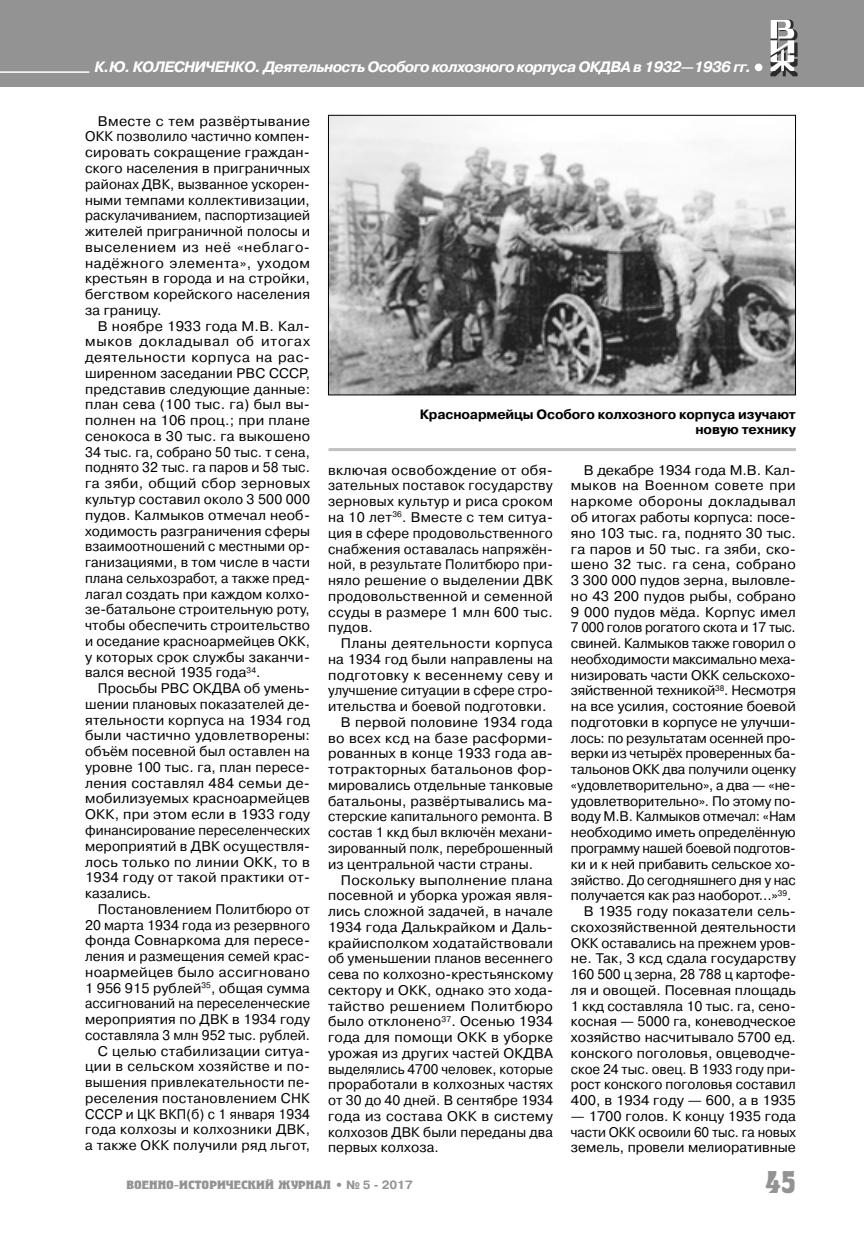
<style>
.page{position:relative;width:864px;height:1234px;background:#fff}
.page>*{position:absolute;margin:0;border:0;box-sizing:border-box;transform-origin:0 0}
.t1{font:700 31.5px "Herold C";color:#939393}
.t2{font:italic 700 15px "Pragmatica C";letter-spacing:-.04em;color:#fff}
.t3{font:13.95px/15.8px "Pragmatica C";letter-spacing:.01em;color:#000;text-align:justify}
.t4{font:13.95px "Pragmatica C";letter-spacing:-.01em;color:#000}
.t5{font:13.95px "Pragmatica C";letter-spacing:-.015em;color:#000;scale:.96 1}
.t6{font:13.95px "Pragmatica C";letter-spacing:.01em;color:#000;scale:.96 1}
.t7{font:13.95px "Pragmatica C";letter-spacing:-.015em;color:#000}
.t8{font:13.95px "Pragmatica C";letter-spacing:.01em;color:#000;scale:.95 1}
.t9{font:13.95px "Pragmatica C";letter-spacing:.03em;color:#000}
.t10{font:700 13.5px/15px "Pragmatica C";letter-spacing:-.01em;color:#000;text-align:right}
.t11{font:700 12px "Herold C";color:#939393;scale:1.2 1}
.s1{font-family:"Pragmatica C"}
</style>
<div class="page">
<div style="left:0;top:0;width:863px;height:87px;background:#939393"></div>
<div style="left:754px;top:64px;width:8px;height:7px;background:#fff;border-radius:50%"></div>
<svg style="left:770px;top:20px;width:27px;height:56px"></svg>
<hr style="left:0;top:71px;width:89px;height:2px;background:#fff">
<img style="left:330px;top:117px;width:463px;height:276px">
<div style="left:328px;top:115px;width:467px;height:280px;border:1px solid #000"></div>
<hr style="left:328px;top:448px;width:467px;height:3px;background:#c0c0c0">
<p class="t2" style="left:94px;top:58px;width:658px">К.Ю. КОЛЕСНИЧЕНКО. Деятельность Особого колхозного корпуса ОКДВА в 1932—1936 гг.</p>
<p class="t3" style="left:85px;top:113px;width:226px;text-indent:13px">Вместе с тем развёртывание ОКК позволило частично компен&shy;сировать сокращение граждан&shy;ского населения в приграничных районах ДВК, вызванное ускорен&shy;ными темпами коллективизации, раскулачиванием, паспортизацией жителей приграничной полосы и выселением из неё «неблаго&shy;надёжного элемента», уходом крестьян в города и на стройки, бегством корейского населения за границу.</p>
<p class="t3" style="left:85px;top:318px;width:226px;text-indent:13px">В ноябре 1933 года М.В. Кал&shy;мыков докладывал об итогах деятельности корпуса на рас&shy;ширенном заседании РВС СССР, представив следующие данные: план сева (100 тыс. га) был вы&shy;полнен на 106 проц.; при плане сенокоса в 30 тыс. га выкошено 34 тыс. га, собрано 50 тыс. т сена, поднято 32 тыс. га паров и 58 тыс. га зяби, общий сбор зерновых культур составил около 3 500 000 пудов. Калмыков отмечал необ&shy;ходимость разграничения сферы взаимоотношений с местными ор&shy;ганизациями, в том числе в части плана сельхозработ, а также пред&shy;лагал создать при каждом колхо&shy;зе-батальоне строительную роту, чтобы обеспечить строительство и оседание красноармейцев ОКК, у которых срок службы заканчи&shy;вался весной 1935 года<sup>34</sup>.</p>
<p class="t3" style="left:85px;top:680px;width:226px;text-indent:13px">Просьбы РВС ОКДВА об умень&shy;шении плановых показателей де&shy;ятельности корпуса на 1934 год были частично удовлетворены: объём посевной был оставлен на уровне 100 тыс. га, план пересе&shy;ления составлял 484 семьи де&shy;мобилизуемых красноармейцев ОКК, при этом если в 1933 году финансирование переселенческих мероприятий в ДВК осуществля&shy;лось только по линии ОКК, то в 1934 году от такой практики от&shy;казались.</p>
<p class="t3" style="left:85px;top:901px;width:226px;text-align:right">Постановлением Политбюро от<br>20 марта 1934 года из резервного фонда Совнаркома для пересе&shy;ления и размещения семей крас&shy;ноармейцев было ассигновано<br>1 956 915 рублей<sup>35</sup>, общая сумма ассигнований на переселенческие мероприятия по ДВК в 1934 году составляла 3 млн 952 тыс. рублей.<br>С целью стабилизации ситуа&shy;ции в сельском хозяйстве и по&shy;вышения привлекательности пе&shy;реселения постановлением СНК<br>СССР и ЦК ВКП(б) с 1 января 1934 года колхозы и колхозники ДВК, а также ОКК получили ряд льгот,</p>
<p class="t10" style="left:419px;top:407px;width:377px">Красноармейцы Особого колхозного корпуса изучают новую технику</p>
<p class="t3" style="left:328px;top:462px;width:226px">включая освобождение от обя&shy;зательных поставок государству зерновых культур и риса сроком на 10 лет<sup>36</sup>. Вместе с тем ситуа&shy;ция в сфере продовольственного снабжения оставалась напряжён&shy;ной, в результате Политбюро при&shy;няло решение о выделении ДВК продовольственной и семенной ссуды в размере 1 млн 600 тыс. пудов.</p>
<p class="t3" style="left:340px;top:635px;width:213px">Планы деятельности корпуса</p>
<p class="t3" style="left:328px;top:651px;width:226px">на 1934 год были направлены на</p>
<p class="t3" style="left:328px;top:666px;width:226px">подготовку к весеннему севу и</p>
<p class="t8" style="left:328px;top:682px;width:238px">улучшение ситуации в сфере стро-</p>
<p class="t3" style="left:328px;top:698px;width:220px">ительства и боевой подготовки.</p>
<p class="t3" style="left:340px;top:714px;width:213px">В первой половине 1934 года</p>
<p class="t3" style="left:328px;top:729px;width:226px">во всех ксд на базе расформи-</p>
<p class="t3" style="left:328px;top:745px;width:226px">рованных в конце 1933 года ав-</p>
<p class="t3" style="left:328px;top:761px;width:226px">тотракторных батальонов фор-</p>
<p class="t3" style="left:328px;top:777px;width:226px">мировались отдельные танковые</p>
<p class="t3" style="left:328px;top:792px;width:226px">батальоны, развёртывались ма-</p>
<p class="t6" style="left:328px;top:808px;width:235px">стерские капитального ремонта. В</p>
<p class="t3" style="left:328px;top:824px;width:226px">состав 1 ккд был включён механи-</p>
<p class="t6" style="left:328px;top:840px;width:236px">зированный полк, переброшенный</p>
<p class="t3" style="left:328px;top:855px;width:206px">из центральной части страны.</p>
<p class="t3" style="left:340px;top:871px;width:213px">Поскольку выполнение плана</p>
<p class="t3" style="left:328px;top:887px;width:226px">посевной и уборка урожая явля-</p>
<p class="t3" style="left:328px;top:903px;width:226px">лись сложной задачей, в начале</p>
<p class="t3" style="left:328px;top:918px;width:226px">1934 года Далькрайком и Даль-</p>
<p class="t3" style="left:328px;top:934px;width:226px">крайисполком ходатайствовали</p>
<p class="t3" style="left:328px;top:950px;width:226px">об уменьшении планов весеннего</p>
<p class="t3" style="left:328px;top:966px;width:226px">сева по колхозно-крестьянскому</p>
<p class="t3" style="left:328px;top:981px;width:226px">сектору и ОКК, однако это хода-</p>
<p class="t9" style="left:328px;top:997px;width:226px">тайство решением Политбюро</p>
<p class="t3" style="left:328px;top:1013px;width:226px">было отклонено<sup>37</sup>. Осенью 1934</p>
<p class="t3" style="left:328px;top:1029px;width:226px">года для помощи ОКК в уборке</p>
<p class="t3" style="left:328px;top:1044px;width:226px">урожая из других частей ОКДВА</p>
<p class="t8" style="left:328px;top:1060px;width:238px">выделялись 4700 человек, которые</p>
<p class="t3" style="left:328px;top:1076px;width:226px">проработали в колхозных частях</p>
<p class="t3" style="left:328px;top:1092px;width:226px">от 30 до 40 дней. В сентябре 1934</p>
<p class="t3" style="left:328px;top:1107px;width:226px">года из состава ОКК в систему</p>
<p class="t3" style="left:328px;top:1123px;width:226px">колхозов ДВК были переданы два</p>
<p class="t3" style="left:328px;top:1139px;width:112px">первых колхоза.</p>
<p class="t3" style="left:583px;top:462px;width:213px">В декабре 1934 года М.В. Кал-</p>
<p class="t3" style="left:570px;top:477px;width:226px">мыков на Военном совете при</p>
<p class="t9" style="left:570px;top:493px;width:226px">наркоме обороны докладывал</p>
<p class="t3" style="left:570px;top:509px;width:226px">об итогах работы корпуса: посе-</p>
<p class="t3" style="left:570px;top:525px;width:226px">яно 103 тыс. га, поднято 30 тыс.</p>
<p class="t3" style="left:570px;top:540px;width:226px">га паров и 50 тыс. га зяби, ско-</p>
<p class="t3" style="left:570px;top:556px;width:226px">шено 32 тыс. га сена, собрано</p>
<p class="t3" style="left:570px;top:572px;width:226px">3 300 000 пудов зерна, выловле-</p>
<p class="t3" style="left:570px;top:588px;width:226px">но 43 200 пудов рыбы, собрано</p>
<p class="t3" style="left:570px;top:603px;width:226px">9 000 пудов мёда. Корпус имел</p>
<p class="t5" style="left:570px;top:619px;width:235px">7 000 голов рогатого скота и 17 тыс.</p>
<p class="t4" style="left:570px;top:635px;width:226px">свиней. Калмыков также говорил о</p>
<p class="t5" style="left:570px;top:651px;width:236px">необходимости максимально меха-</p>
<p class="t4" style="left:570px;top:667px;width:226px">низировать части ОКК сельскохо-</p>
<p class="t4" style="left:570px;top:682px;width:226px">зяйственной техникой<sup>38</sup>. Несмотря</p>
<p class="t3" style="left:570px;top:698px;width:226px">на все усилия, состояние боевой</p>
<p class="t3" style="left:570px;top:714px;width:226px">подготовки в корпусе не улучши-</p>
<p class="t4" style="left:570px;top:730px;width:226px">лось: по результатам осенней про-</p>
<p class="t4" style="left:570px;top:745px;width:226px">верки из четырёх проверенных ба-</p>
<p class="t7" style="left:570px;top:761px;width:226px">тальонов ОКК два получили оценку</p>
<p class="t7" style="left:570px;top:777px;width:226px">«удовлетворительно», а два — «не-</p>
<p class="t4" style="left:570px;top:793px;width:226px">удовлетворительно». По этому по-</p>
<p class="t7" style="left:570px;top:808px;width:226px">воду М.В. Калмыков отмечал: «Нам</p>
<p class="t4" style="left:570px;top:824px;width:226px">необходимо иметь определённую</p>
<p class="t5" style="left:570px;top:840px;width:236px">программу нашей боевой подготов-</p>
<p class="t4" style="left:570px;top:856px;width:226px">ки и к ней прибавить сельское хо-</p>
<p class="t5" style="left:570px;top:871px;width:235px">зяйство. До сегодняшнего дня у нас</p>
<p class="t4" style="left:570px;top:887px;width:222px">получается как раз наоборот…»<sup>39</sup>.</p>
<p class="t3" style="left:583px;top:903px;width:213px">В 1935 году показатели сель-</p>
<p class="t3" style="left:570px;top:918px;width:226px">скохозяйственной деятельности</p>
<p class="t3" style="left:570px;top:934px;width:226px">ОКК оставались на прежнем уров-</p>
<p class="t3" style="left:570px;top:950px;width:226px">не. Так, 3 ксд сдала государству</p>
<p class="t3" style="left:570px;top:966px;width:226px">160 500 ц зерна, 28 788 ц картофе-</p>
<p class="t3" style="left:570px;top:981px;width:226px">ля и овощей. Посевная площадь</p>
<p class="t3" style="left:570px;top:997px;width:226px">1 ккд составляла 10 тыс. га, сено-</p>
<p class="t3" style="left:570px;top:1013px;width:226px">косная — 5000 га, коневодческое</p>
<p class="t3" style="left:570px;top:1029px;width:226px">хозяйство насчитывало 5700 ед.</p>
<p class="t3" style="left:570px;top:1044px;width:226px">конского поголовья, овцеводче-</p>
<p class="t6" style="left:570px;top:1060px;width:236px">ское 24 тыс. овец. В 1933 году при-</p>
<p class="t3" style="left:570px;top:1076px;width:226px">рост конского поголовья составил</p>
<p class="t3" style="left:570px;top:1092px;width:226px">400, в 1934 году — 600, а в 1935</p>
<p class="t3" style="left:570px;top:1107px;width:226px">— 1700 голов. К концу 1935 года части ОКК освоили 60 тыс. га новых земель, провели мелиоративные</p>
<p class="t11" style="left:126px;top:1179px;width:240px">ВОЕННО-ИСТОРИЧЕСКИЙ ЖУРНАЛ <span class="s1">• № 5 - 2017</span></p>
<h1 class="t1" style="left:765px;top:1166px;width:32px">45</h1>
</div>
